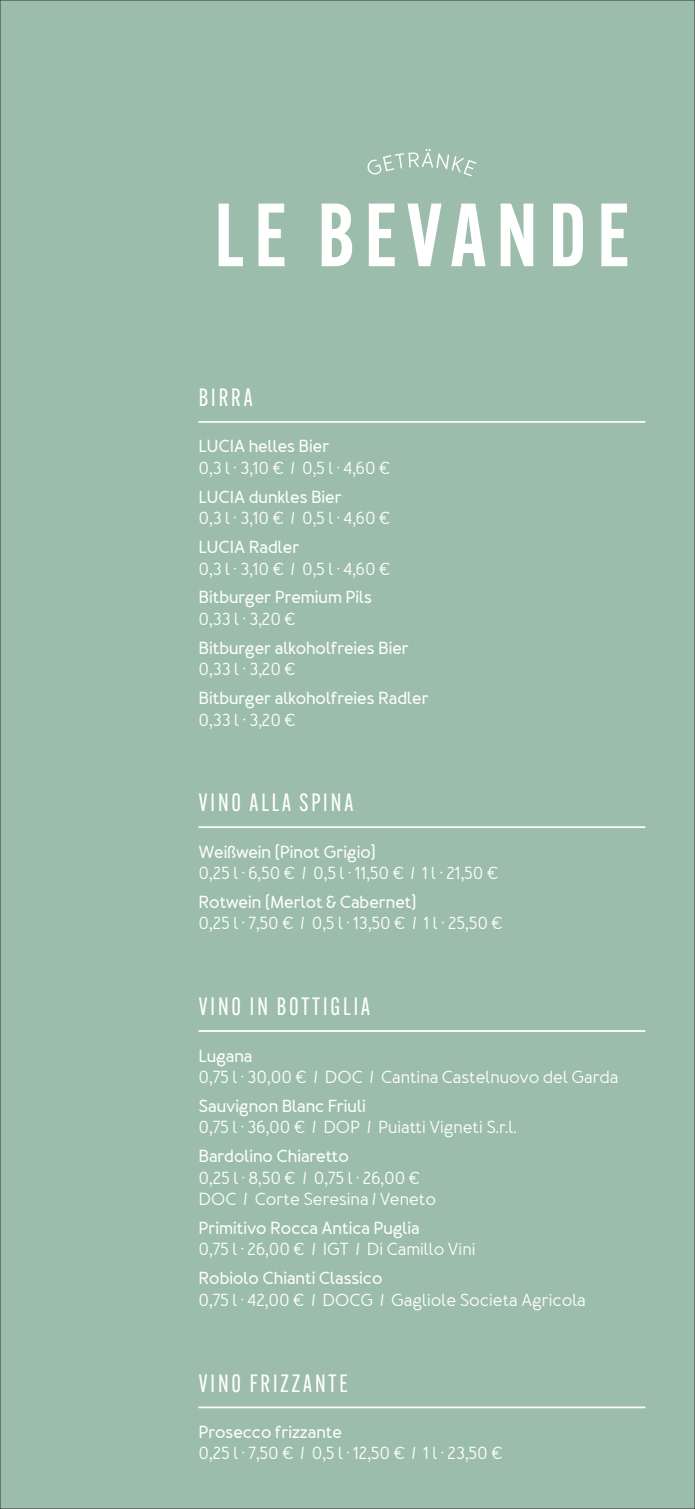
<style>
.page{position:relative;width:695px;height:1509px;background:#fff}
.page>*{position:absolute;margin:0;border:0;box-sizing:border-box;transform-origin:0 0}
.t1{font:600 87.5px "Alternate Gothic Cond ATF";letter-spacing:.12em;color:#fff}
.t2{font:24.5px "Alternate Gothic Cond ATF";letter-spacing:.12em;color:#fff}
.t3{font:500 17.5px/21.3px "Merlo Round";color:#fff}
.t4{font:700 17.5px "Merlo Round";color:#fff}
</style>
<div class="page">
<div style="left:0;top:0;width:694px;height:1508px;background:#9cbdab"></div>
<svg style="left:366px;top:149px;width:110px;height:27px;background:#a9c5b6"></svg>
<hr style="left:198px;top:421px;width:447px;height:1px;background:#fff">
<hr style="left:198px;top:826px;width:447px;height:2px;background:#fff">
<hr style="left:198px;top:1029px;width:447px;height:2px;background:#fff">
<hr style="left:198px;top:1406px;width:447px;height:1px;background:#fff">
<h1 class="t1" style="left:214px;top:180px;width:416px">LE BEVANDE</h1>
<h2 class="t2" style="left:199px;top:382px;width:55px">BIRRA</h2>
<p class="t4" style="left:198px;top:435px;width:132px">LUCIA helles Bier</p>
<p class="t3" style="left:198px;top:458px;width:193px">0,3 l · 3,10 € / 0,5 l · 4,60 €</p>
<p class="t4" style="left:198px;top:486px;width:145px">LUCIA dunkles Bier</p>
<p class="t3" style="left:198px;top:508px;width:193px">0,3 l · 3,10 € / 0,5 l · 4,60 €</p>
<p class="t4" style="left:198px;top:536px;width:102px">LUCIA Radler</p>
<p class="t3" style="left:198px;top:558px;width:193px">0,3 l · 3,10 € / 0,5 l · 4,60 €</p>
<p class="t4" style="left:198px;top:586px;width:175px">Bitburger Premium Pils</p>
<p class="t3" style="left:198px;top:609px;width:99px">0,33 l · 3,20 €</p>
<p class="t4" style="left:198px;top:637px;width:212px">Bitburger alkoholfreies Bier</p>
<p class="t3" style="left:198px;top:659px;width:99px">0,33 l · 3,20 €</p>
<p class="t4" style="left:198px;top:687px;width:231px">Bitburger alkoholfreies Radler</p>
<p class="t3" style="left:198px;top:709px;width:99px">0,33 l · 3,20 €</p>
<h2 class="t2" style="left:199px;top:787px;width:156px">VINO ALLA SPINA</h2>
<p class="t4" style="left:198px;top:840px;width:179px">Weißwein (Pinot Grigio)</p>
<p class="t3" style="left:198px;top:863px;width:301px">0,25 l · 6,50 € / 0,5 l · 11,50 € / 1 l · 21,50 €</p>
<p class="t4" style="left:198px;top:891px;width:220px">Rotwein (Merlot &amp; Cabernet)</p>
<p class="t3" style="left:198px;top:913px;width:305px">0,25 l · 7,50 € / 0,5 l · 13,50 € / 1 l · 25,50 €</p>
<h2 class="t2" style="left:199px;top:991px;width:173px">VINO IN BOTTIGLIA</h2>
<p class="t4" style="left:198px;top:1044px;width:55px">Lugana</p>
<p class="t3" style="left:198px;top:1066px;width:421px">0,75 l · 30,00 € / DOC / Cantina Castelnuovo del Garda</p>
<p class="t4" style="left:198px;top:1094px;width:169px">Sauvignon Blanc Friuli</p>
<p class="t3" style="left:198px;top:1117px;width:319px">0,75 l · 36,00 € / DOP / Puiatti Vigneti S.r.l.</p>
<p class="t4" style="left:198px;top:1145px;width:152px">Bardolino Chiaretto</p>
<p class="t3" style="left:198px;top:1167px;width:239px">0,25 l · 8,50 € / 0,75 l · 26,00 €<br>DOC / Corte Seresina / Veneto</p>
<p class="t4" style="left:198px;top:1217px;width:222px">Primitivo Rocca Antica Puglia</p>
<p class="t3" style="left:198px;top:1239px;width:278px">0,75 l · 26,00 € / IGT / Di Camillo Vini</p>
<p class="t4" style="left:198px;top:1267px;width:185px">Robiolo Chianti Classico</p>
<p class="t3" style="left:198px;top:1289px;width:388px">0,75 l · 42,00 € / DOCG / Gagliole Societa Agricola</p>
<h2 class="t2" style="left:199px;top:1367px;width:150px">VINO FRIZZANTE</h2>
<p class="t4" style="left:198px;top:1420px;width:145px">Prosecco frizzante</p>
<p class="t3" style="left:198px;top:1443px;width:305px">0,25 l · 7,50 € / 0,5 l · 12,50 € / 1 l · 23,50 €</p>
</div>
